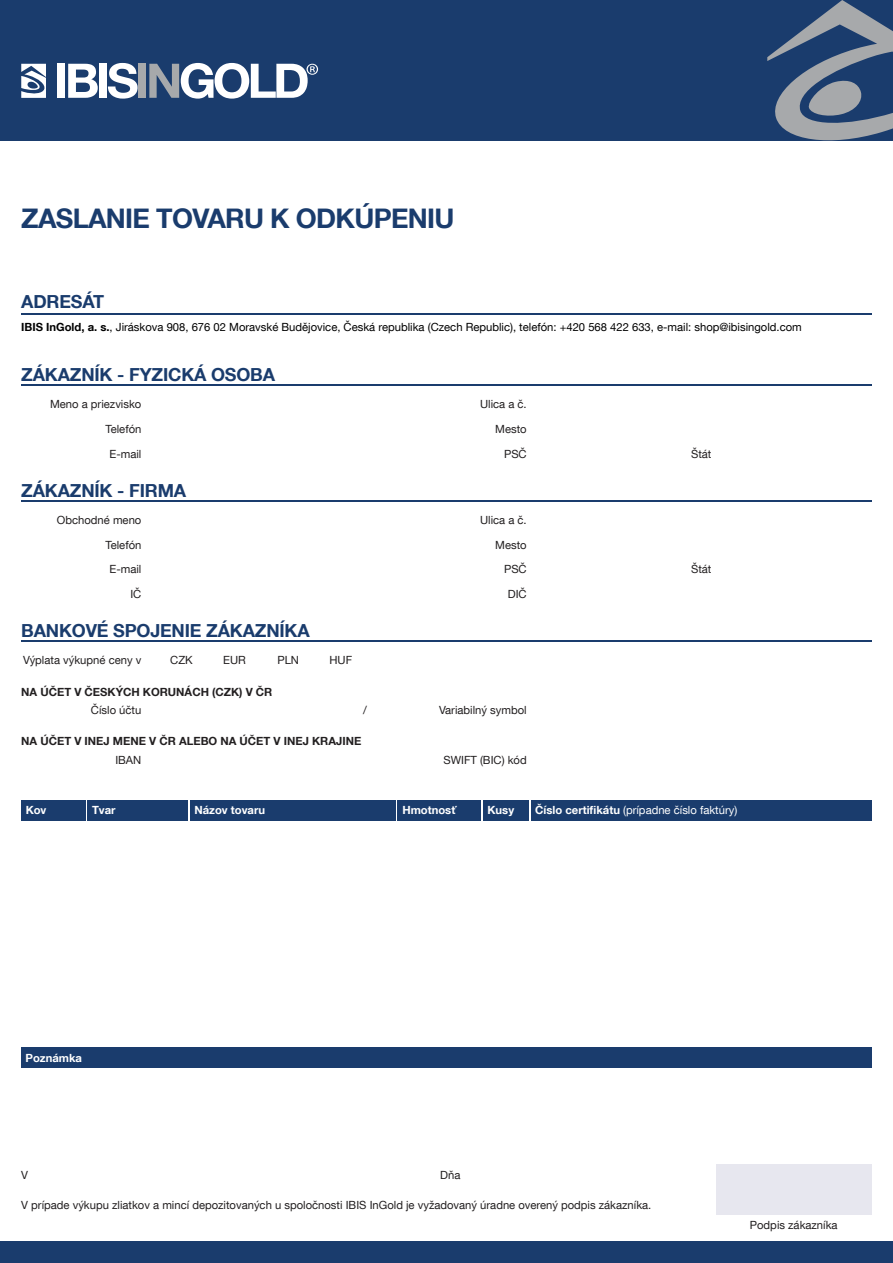
<style>
.page{position:relative;width:893px;height:1263px;background:#fff}
.page>*{position:absolute;margin:0;border:0;box-sizing:border-box;transform-origin:0 0}
.t1{font:700 27px "Helvetica Neue LT Com";letter-spacing:-.025em;color:#1a3c6d}
.t2{font:700 18px "Helvetica Neue LT Com";letter-spacing:-.01em;color:#1a3c6d}
.t3{font:11.25px/24.8px "Helvetica Neue LT Com";color:#221f20;text-align:right}
.t4{font:11.25px "Helvetica Neue LT Com";color:#000}
.t5{font:700 11.25px "Helvetica Neue LT Com";color:#221f20}
.t6{font:700 11.25px "Helvetica Neue LT Com";color:#fff}
.t7{font:11.25px "Helvetica Neue LT Com";color:#fff}
.s1{font-weight:700}
</style>
<div class="page">
<div style="left:0;top:0;width:893px;height:140px;background:#1a3c6d"></div>
<div style="left:138px;top:64px;width:8px;height:34px;background:#a7a9ab"></div>
<div style="left:57px;top:64px;width:8px;height:34px;background:#fff"></div>
<svg style="left:68px;top:64px;width:30px;height:34px"></svg>
<div style="left:99px;top:64px;width:8px;height:34px;background:#fff"></div>
<svg style="left:108px;top:63px;width:30px;height:36px"></svg>
<svg style="left:21px;top:64px;width:25px;height:34px"></svg>
<svg style="left:149px;top:63px;width:169px;height:36px"></svg>
<svg style="left:767px;top:0;width:126px;height:141px"></svg>
<div style="left:0;top:1241px;width:893px;height:22px;background:#1a3c6d"></div>
<hr style="left:21px;top:313px;width:851px;height:1px;background:#1a3c6d">
<hr style="left:21px;top:384px;width:851px;height:2px;background:#1a3c6d">
<hr style="left:21px;top:500px;width:851px;height:1px;background:#1a3c6d">
<hr style="left:21px;top:640px;width:851px;height:2px;background:#1a3c6d">
<div style="left:716px;top:1164px;width:156px;height:51px;background:#e7e7ef"></div>
<div style="left:190px;top:800px;width:205px;height:20px;background:#1a3c6d"></div>
<div style="left:483px;top:800px;width:46px;height:20px;background:#1a3c6d"></div>
<div style="left:88px;top:800px;width:100px;height:20px;background:#1a3c6d"></div>
<div style="left:21px;top:800px;width:65px;height:20px;background:#1a3c6d"></div>
<div style="left:531px;top:800px;width:341px;height:20px;background:#1a3c6d"></div>
<div style="left:398px;top:800px;width:83px;height:20px;background:#1a3c6d"></div>
<div style="left:21px;top:1048px;width:851px;height:20px;background:#1a3c6d"></div>
<h1 class="t1" style="left:21px;top:202px;width:435px">ZASLANIE TOVARU K ODKÚPENIU</h1>
<h2 class="t2" style="left:21px;top:290px;width:84px">ADRESÁT</h2>
<p class="t4" style="left:21px;top:320px;width:782px"><span class="s1">IBIS InGold, a. s.</span>, Jiráskova 908, 676 02 Moravské Budějovice, Česká republika (Czech Republic), telefón: +420 568 422 633, e-mail: shop@ibisingold.com</p>
<h2 class="t2" style="left:21px;top:363px;width:255px">ZÁKAZNÍK - FYZICKÁ OSOBA</h2>
<p class="t3" style="left:50px;top:392px;width:93px">Meno a priezvisko<br>Telefón<br>E-mail</p>
<h2 class="t2" style="left:21px;top:479px;width:166px">ZÁKAZNÍK - FIRMA</h2>
<p class="t3" style="left:57px;top:507px;width:86px">Obchodné meno<br>Telefón<br>E-mail<br>IČ</p>
<h2 class="t2" style="left:21px;top:619px;width:290px">BANKOVÉ SPOJENIE ZÁKAZNÍKA</h2>
<p class="t3" style="left:480px;top:392px;width:48px">Ulica a č.<br>Mesto<br>PSČ</p>
<p class="t3" style="left:480px;top:507px;width:48px">Ulica a č.<br>Mesto<br>PSČ</p>
<p class="t3" style="left:508px;top:581px;width:20px">DIČ</p>
<p class="t3" style="left:23px;top:648px;width:120px">Výplata výkupné ceny v</p>
<p class="t5" style="left:21px;top:684px;width:253px">NA ÚČET V ČESKÝCH KORUNÁCH (CZK) V ČR</p>
<p class="t5" style="left:21px;top:734px;width:342px">NA ÚČET V INEJ MENE V ČR ALEBO NA ÚČET V INEJ KRAJINE</p>
<p class="t3" style="left:170px;top:648px;width:24px">CZK</p>
<p class="t3" style="left:223px;top:648px;width:24px">EUR</p>
<p class="t3" style="left:277px;top:648px;width:23px">PLN</p>
<p class="t3" style="left:329px;top:648px;width:24px">HUF</p>
<p class="t3" style="left:91px;top:697px;width:52px">Číslo účtu</p>
<p class="t3" style="left:439px;top:697px;width:89px">Variabilný symbol</p>
<p class="t3" style="left:363px;top:697px;width:5px">/</p>
<p class="t3" style="left:115px;top:747px;width:28px">IBAN</p>
<p class="t3" style="left:443px;top:747px;width:85px">SWIFT (BIC) kód</p>
<p class="t3" style="left:691px;top:441px;width:22px">Štát</p>
<p class="t3" style="left:691px;top:557px;width:22px">Štát</p>
<p class="t6" style="left:26px;top:803px;width:22px">Kov</p>
<p class="t6" style="left:92px;top:803px;width:25px">Tvar</p>
<p class="t6" style="left:194px;top:803px;width:72px">Názov tovaru</p>
<p class="t6" style="left:402px;top:803px;width:55px">Hmotnosť</p>
<p class="t6" style="left:487px;top:803px;width:28px">Kusy</p>
<p class="t7" style="left:535px;top:803px;width:204px"><span class="s1">Číslo certifikátu</span> (prípadne číslo faktúry)</p>
<p class="t6" style="left:26px;top:1051px;width:58px">Poznámka</p>
<p class="t3" style="left:21px;top:1162px;width:8px">V</p>
<p class="t3" style="left:440px;top:1162px;width:22px">Dňa</p>
<p class="t3" style="left:21px;top:1192px;width:632px">V prípade výkupu zliatkov a mincí depozitovaných u spoločnosti IBIS InGold je vyžadovaný úradne overený podpis zákazníka.</p>
<p class="t3" style="left:750px;top:1212px;width:89px">Podpis zákazníka</p>
</div>
